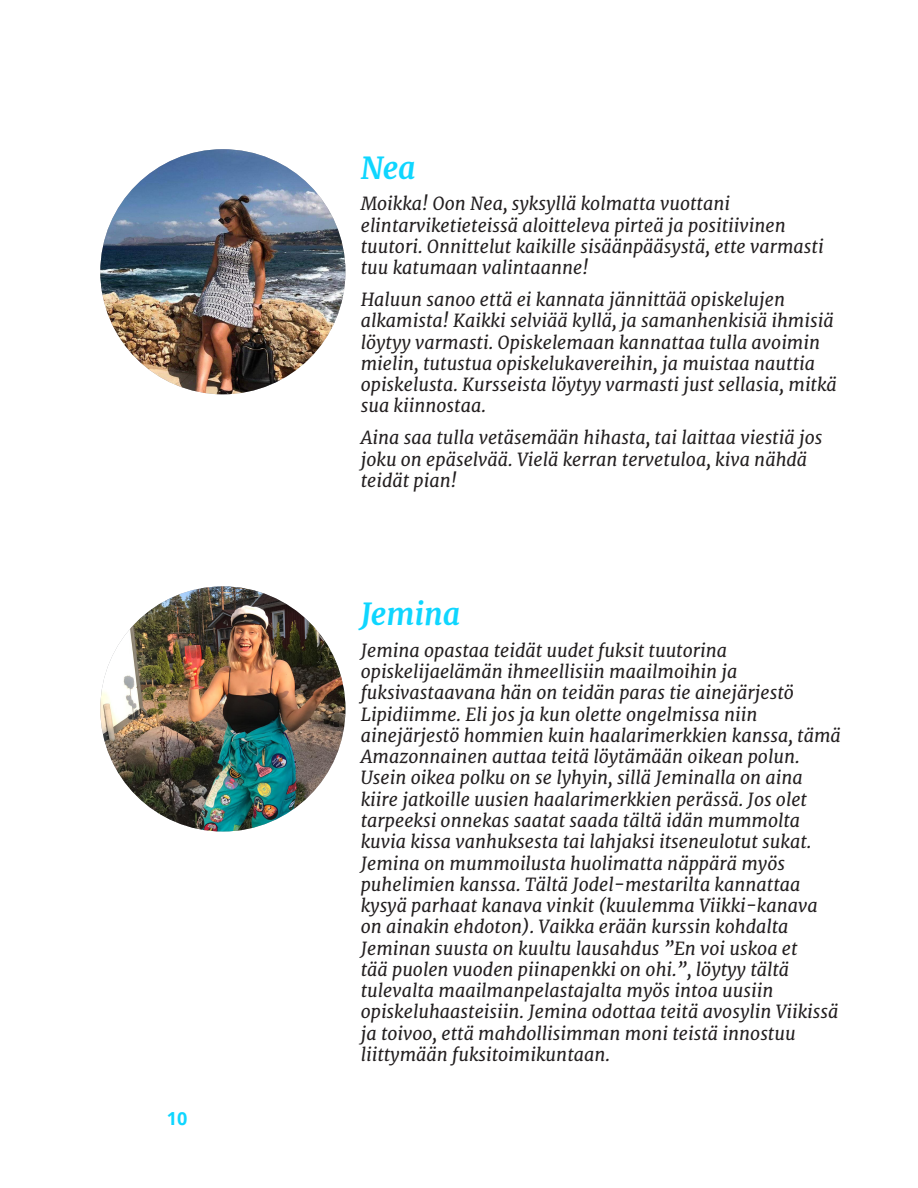
<style>
.page{position:relative;width:918px;height:1188px;background:#fff}
.page>*{position:absolute;margin:0;border:0;box-sizing:border-box;transform-origin:0 0}
.Short_Blurb_Header{font:italic 700 30px "Merriweather";letter-spacing:-.005em;color:#0fd6ff}
.Body_Text_-_Left{font:italic 18px/21.3px "Merriweather";color:#231f20}
.Editor_s_Position{font:700 18px "Open Sans";color:#0fd6ff}
</style>
<div class="page">
<img style="left:100px;top:149px;width:245px;height:245px;border-radius:123px">
<img style="left:100px;top:586px;width:245px;height:246px;border-radius:123px">
<p class="Editor_s_Position" style="left:167px;top:1105px;width:22px">10</p>
<p class="Short_Blurb_Header" style="left:361px;top:149px;width:56px">Nea</p>
<p class="Body_Text_-_Left" style="left:361px;top:193px;width:464px">Moikka! Oon Nea, syksyllä kolmatta vuottani elintarviketieteissä aloitteleva pirteä ja positiivinen tuutori. Onnittelut kaikille sisäänpääsystä, ette varmasti tuu katumaan valintaanne!</p>
<p class="Body_Text_-_Left" style="left:361px;top:289px;width:478px">Haluun sanoo että ei kannata jännittää opiskelujen alkamista! Kaikki selviää kyllä, ja samanhenkisiä ihmisiä löytyy varmasti. Opiskelemaan kannattaa tulla avoimin mielin, tutustua opiskelukavereihin, ja muistaa nauttia opiskelusta. Kursseista löytyy varmasti just sellasia, mitkä sua kiinnostaa.</p>
<p class="Body_Text_-_Left" style="left:361px;top:427px;width:463px">Aina saa tulla vetäsemään hihasta, tai laittaa viestiä jos joku on epäselvää. Vielä kerran tervetuloa, kiva nähdä teidät pian!</p>
<p class="Short_Blurb_Header" style="left:361px;top:596px;width:101px">Jemina</p>
<p class="Body_Text_-_Left" style="left:361px;top:640px;width:482px">Jemina opastaa teidät uudet fuksit tuutorina opiskelijaelämän ihmeellisiin maailmoihin ja fuksivastaavana hän on teidän paras tie ainejärjestö Lipidiimme. Eli jos ja kun olette ongelmissa niin ainejärjestö hommien kuin haalarimerkkien kanssa, tämä Amazonnainen auttaa teitä löytämään oikean polun.<br>Usein oikea polku on se lyhyin, sillä Jeminalla on aina kiire jatkoille uusien haalarimerkkien perässä. Jos olet tarpeeksi onnekas saatat saada tältä idän mummolta kuvia kissa vanhuksesta tai lahjaksi itseneulotut sukat.<br>Jemina on mummoilusta huolimatta näppärä myös puhelimien kanssa. Tältä Jodel-mestarilta kannattaa kysyä parhaat kanava vinkit (kuulemma Viikki-kanava on ainakin ehdoton). Vaikka erään kurssin kohdalta Jeminan suusta on kuultu lausahdus ”En voi uskoa et<br>tää puolen vuoden piinapenkki on ohi.”, löytyy tältä tulevalta maailmanpelastajalta myös intoa uusiin opiskeluhaasteisiin. Jemina odottaa teitä avosylin Viikissä ja toivoo, että mahdollisimman moni teistä innostuu liittymään fuksitoimikuntaan.</p>
</div>
